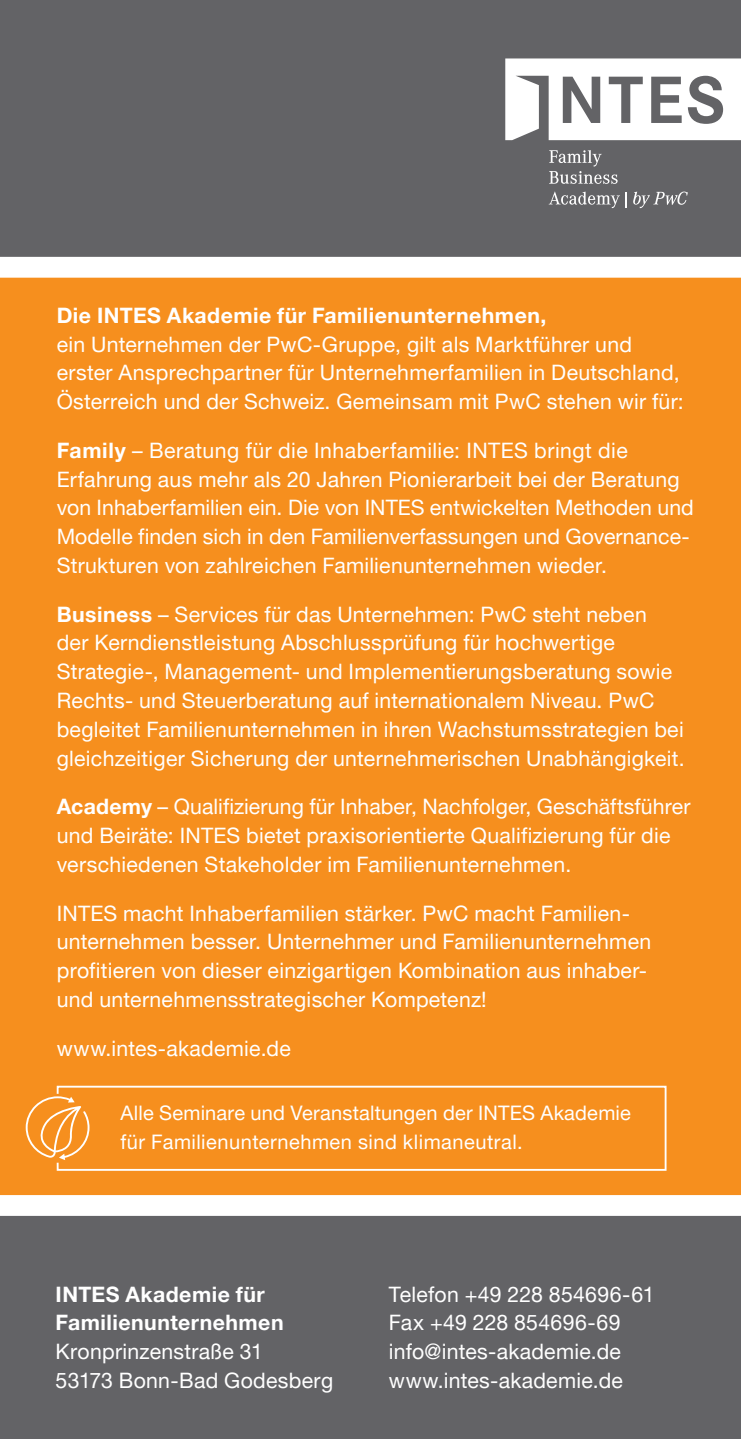
<style>
.page{position:relative;width:741px;height:1439px;background:#636366}
.page>*{position:absolute;margin:0;border:0;box-sizing:border-box;transform-origin:0 0}
.t1{font:21.25px/28.8px "Helvetica Neue LT Pro";letter-spacing:.015em;color:#fff}
.t2{font:700 21.25px/28.8px "Helvetica Neue LT Pro";letter-spacing:.02em;color:#fff}
.t3{font:20px/28.8px "Helvetica Neue LT Pro";letter-spacing:.015em;color:#fff}
.s1{font-weight:700}
</style>
<div class="page">
<svg style="left:505px;top:58px;width:236px;height:82px"></svg>
<svg style="left:549px;top:150px;width:68px;height:34px"></svg>
<svg style="left:548px;top:191px;width:78px;height:17px"></svg>
<svg style="left:633px;top:192px;width:54px;height:16px"></svg>
<div style="left:0;top:262px;width:741px;height:943px;background:#f68f1e"></div>
<div style="left:0;top:1195px;width:741px;height:21px;background:#fff"></div>
<div style="left:0;top:257px;width:741px;height:21px;background:#fff"></div>
<div style="left:57px;top:1085px;width:609px;height:85px;border:2px solid #fff"></div>
<div style="left:23px;top:1094px;width:69px;height:68px;background:#f68f1e;border-radius:50%"></div>
<svg style="left:26px;top:1096px;width:63px;height:64px"></svg>
<p class="t2" style="left:57px;top:300px;width:491px">Die INTES Akademie für Familienunternehmen,</p>
<p class="t1" style="left:57px;top:329px;width:628px">ein Unternehmen der PwC-Gruppe, gilt als Marktführer und erster Ansprechpartner für Unternehmerfamilien in Deutschland,<br>Österreich und der Schweiz. Gemeinsam mit PwC stehen wir für:</p>
<p class="t1" style="left:57px;top:435px;width:638px"><span class="s1">Family</span> – Beratung für die Inhaberfamilie: INTES bringt die Erfahrung aus mehr als 20 Jahren Pionierarbeit bei der Beratung von Inhaberfamilien ein. Die von INTES entwickelten Methoden und Modelle finden sich in den Familienverfassungen und Governance-Strukturen von zahlreichen Familienunternehmen wieder.</p>
<p class="t1" style="left:57px;top:599px;width:629px"><span class="s1">Business</span> – Services für das Unternehmen: PwC steht neben<br>der Kerndienstleistung Abschlussprüfung für hochwertige Strategie-, Management- und Implementierungsberatung sowie Rechts- und Steuerberatung auf internationalem Niveau. PwC begleitet Familienunternehmen in ihren Wachstumsstrategien bei gleichzeitiger Sicherung der unternehmerischen Unabhängigkeit.</p>
<p class="t1" style="left:57px;top:792px;width:635px"><span class="s1">Academy</span> – Qualifizierung für Inhaber, Nachfolger, Geschäftsführer und Beiräte: INTES bietet praxisorientierte Qualifizierung für die verschiedenen Stakeholder im Familienunternehmen.</p>
<p class="t1" style="left:57px;top:898px;width:596px">INTES macht Inhaberfamilien stärker. PwC macht Familien&shy;unternehmen besser. Unternehmer und Familienunternehmen profitieren von dieser einzigartigen Kombination aus inhaber&shy;und unternehmensstrategischer Kompetenz!</p>
<p class="t1" style="left:57px;top:1033px;width:235px">www.intes-akademie.de</p>
<p class="t3" style="left:120px;top:1098px;width:512px">Alle Seminare und Veranstaltungen der INTES Akademie für Familienunternehmen sind klimaneutral.</p>
<p class="t2" style="left:56px;top:1279px;width:229px">INTES Akademie für<br>Familienunternehmen</p>
<p class="t1" style="left:56px;top:1336px;width:279px">Kronprinzenstraße 31<br>53173 Bonn-Bad Godesberg</p>
<p class="t1" style="left:389px;top:1279px;width:267px">Telefon +49 228 854696-61<br>Fax +49 228 854696-69 info@intes-akademie.de www.intes-akademie.de</p>
</div>
